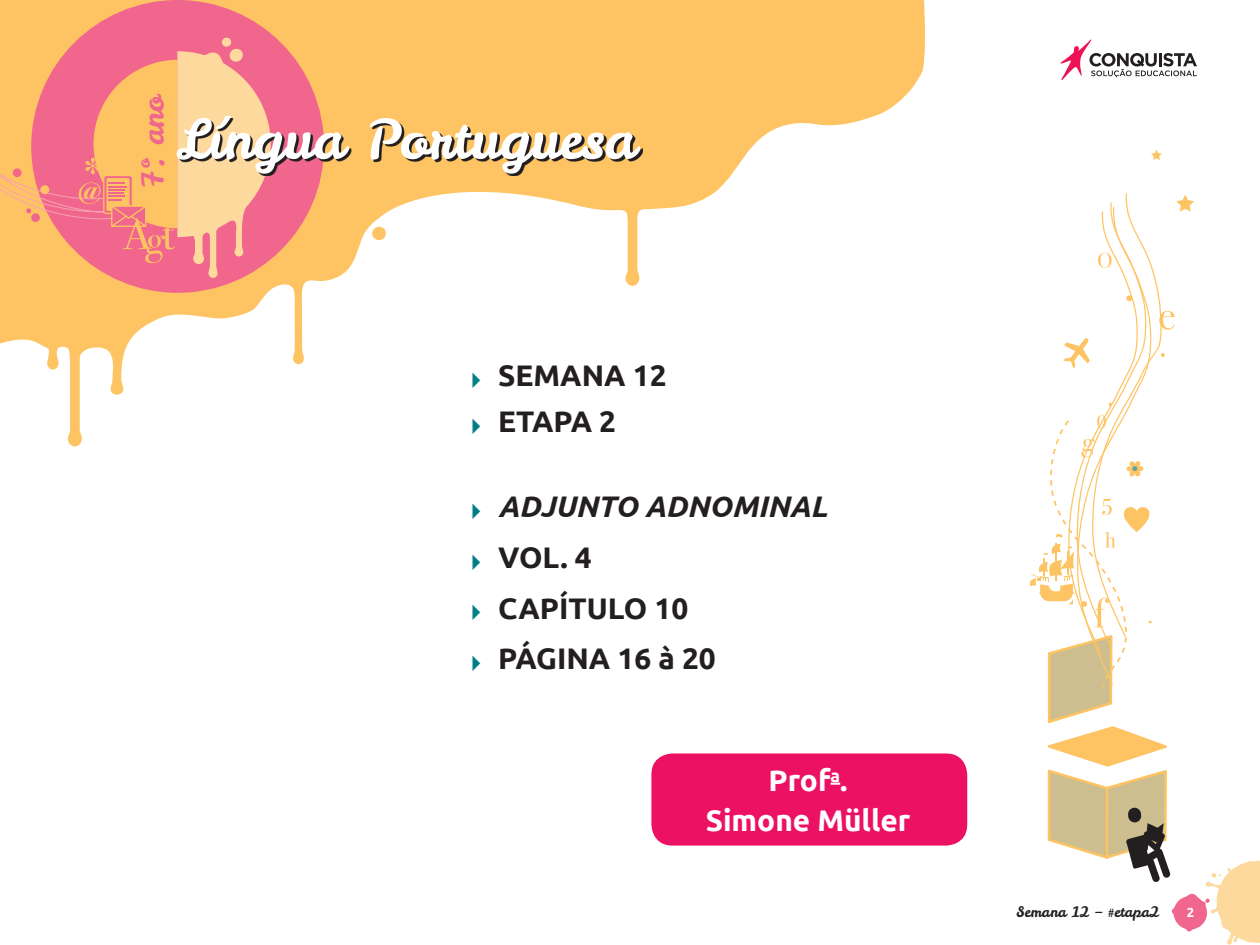
<style>
.page{position:relative;width:1260px;height:945px;background:#fff}
.page>*{position:absolute;margin:0;border:0;box-sizing:border-box;transform-origin:0 0}
.t1{font:54.25px "Leckerli One";color:#fff}
.t2{font:700 29.75px "Ubuntu";color:#231f20}
._01_Texto_Geral{font:700 29.75px "Ubuntu";color:#fff}
.t3{font:italic 700 29.75px "Ubuntu";color:#231f20}
.t4{font:29.4px "Leckerli One";color:#f1668d}
.t5{font:14.35px "Leckerli One";color:#231f20}
.t6{font:700 13.12px "Ubuntu";color:#fff}
</style>
<div class="page">
<svg style="left:0;top:0;width:925px;height:447px"></svg>
<div style="left:31px;top:0;width:293px;height:293px;background:#f1668d;border-radius:50%"></div>
<svg style="left:1061px;top:39px;width:136px;height:41px"></svg>
<svg style="left:0;top:37px;width:271px;height:241px"></svg>
<svg style="left:179px;top:118px;width:464px;height:58px;background:#bc8f5a"></svg>
<div style="left:651px;top:753px;width:316px;height:93px;background:#ec1163;border-radius:21px"></div>
<svg style="left:831px;top:783px;width:9px;height:2px"></svg>
<svg style="left:1030px;top:193px;width:230px;height:752px"></svg>
<svg style="left:1151px;top:150px;width:11px;height:10px"></svg>
<svg style="left:473px;top:373px;width:7px;height:15px"></svg>
<svg style="left:473px;top:418px;width:7px;height:16px"></svg>
<p class="t4" style="left:133px;top:188px;width:95px;rotate:-90deg">7º. ano</p>
<h1 class="t1" style="left:176px;top:103px;width:461px">Língua Portuguesa</h1>
<p class="t2" style="left:498px;top:358px;width:170px">SEMANA 12</p>
<p class="t2" style="left:498px;top:403px;width:119px">ETAPA 2</p>
<p class="t3" style="left:498px;top:489px;width:331px">ADJUNTO ADNOMINAL</p>
<p class="t2" style="left:498px;top:539px;width:95px">VOL. 4</p>
<p class="t2" style="left:498px;top:590px;width:192px">CAPÍTULO 10</p>
<p class="t2" style="left:498px;top:641px;width:219px">PÁGINA 16 à 20</p>
<p class="_01_Texto_Geral" style="left:769px;top:763px;width:80px">Prof<sup>a</sup>.</p>
<p class="_01_Texto_Geral" style="left:706px;top:802px;width:206px">Simone Müller</p>
<p class="t5" style="left:1017px;top:903px;width:145px">Semana 12 – #etapa2</p>
<p class="t6" style="left:1187px;top:905px;width:9px">2</p>
</div>
